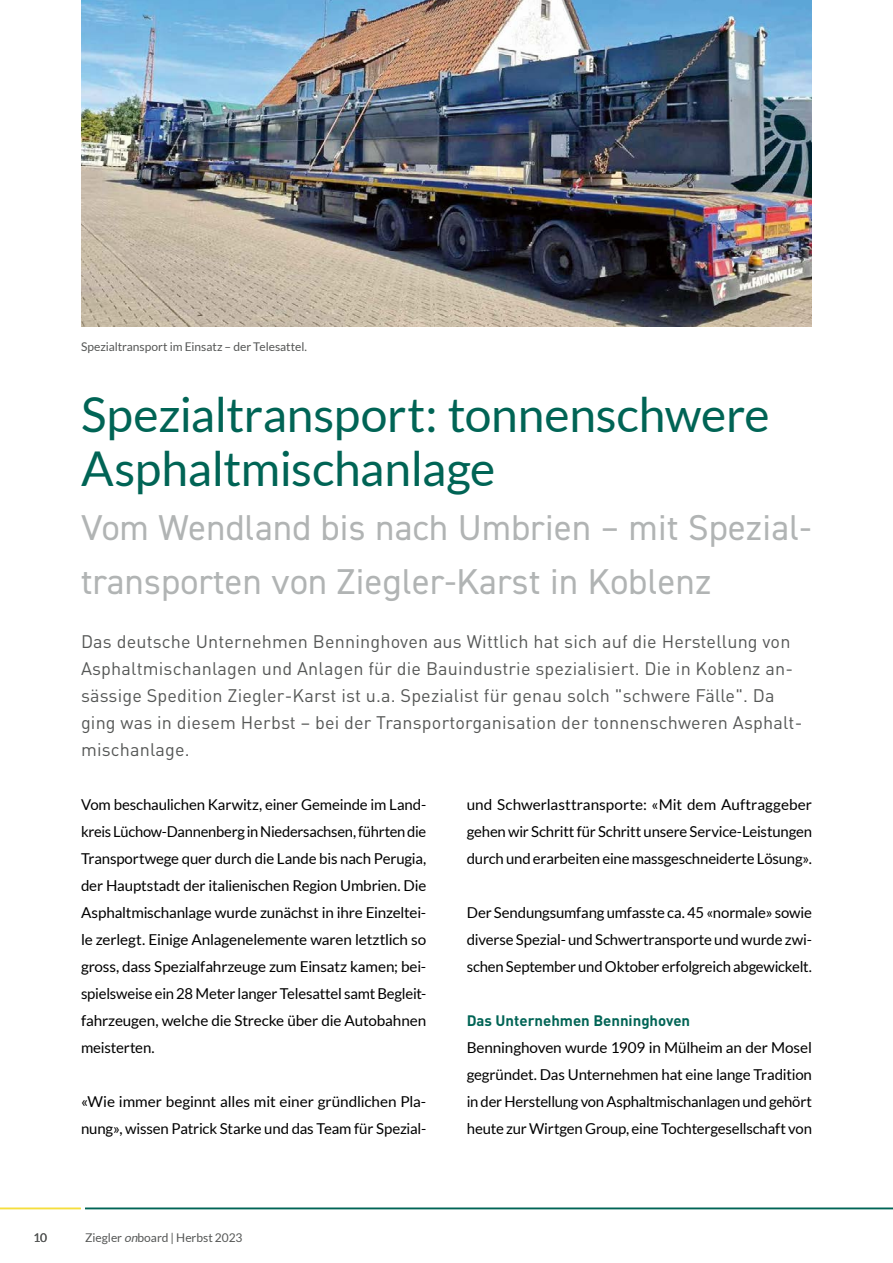
<style>
.page{position:relative;width:893px;height:1263px;background:#fff}
.page>*{position:absolute;margin:0;border:0;box-sizing:border-box;transform-origin:0 0}
.Superhead_32_pt{font:48px/54px "Lato";letter-spacing:-.01em;color:#006455}
.Supervorlauf_-_2__Head{font:36px/54px "DIN2014";letter-spacing:.01em;color:#b1b4b4}
.Vorlauf{font:18px/27px "DIN Pro";letter-spacing:.01em;color:#555756}
.Lauf{font:15px/27px "Lato";letter-spacing:-.015em;color:#000;text-align:justify}
.Zwischenhead{font:700 15px "DIN Pro";color:#006455}
.BU{font:12px "Lato";color:#555756}
.s1{font-style:italic}
</style>
<div class="page">
<img style="left:81px;top:0;width:731px;height:327px">
<hr style="left:85px;top:1208px;width:808px;height:1px;background:#006455">
<hr style="left:0;top:1208px;width:81px;height:1px;background:#f5de3c">
<p class="BU" style="left:81px;top:340px;width:228px">Spezialtransport im Einsatz – der Telesattel.</p>
<p class="Superhead_32_pt" style="left:81px;top:387px;width:690px">Spezialtransport: tonnenschwere<br>Asphaltmischanlage</p>
<p class="Supervorlauf_-_2__Head" style="left:81px;top:500px;width:732px">Vom Wendland bis nach Umbrien – mit Spezial&shy;transporten von Ziegler-Karst in Koblenz</p>
<p class="Vorlauf" style="left:81px;top:627px;width:723px">Das deutsche Unternehmen Benninghoven aus Wittlich hat sich auf die Herstellung von Asphaltmischanlagen und Anlagen für die Bauindustrie spezialisiert. Die in Koblenz an&shy;sässige Spedition Ziegler-Karst ist u.a. Spezialist für genau solch "schwere Fälle". Da ging was in diesem Herbst – bei der Transportorganisation der tonnenschweren Asphalt&shy;mischanlage.</p>
<p class="Lauf" style="left:81px;top:791px;width:347px">Vom beschaulichen Karwitz, einer Gemeinde im Land&shy;kreis Lüchow-Dannenberg in Niedersachsen, führten die Transportwege quer durch die Lande bis nach Perugia, der Hauptstadt der italienischen Region Umbrien. Die Asphaltmischanlage wurde zunächst in ihre Einzeltei&shy;le zerlegt. Einige Anlagenelemente waren letztlich so gross, dass Spezialfahrzeuge zum Einsatz kamen; bei&shy;spielsweise ein 28 Meter langer Telesattel samt Begleit&shy;fahrzeugen, welche die Strecke über die Autobahnen meisterten.</p>
<p class="Lauf" style="left:467px;top:791px;width:347px">und Schwerlasttransporte: «Mit dem Auftraggeber gehen wir Schritt für Schritt unsere Service-Leistungen durch und erarbeiten eine massgeschneiderte Lösung».</p>
<p class="Lauf" style="left:467px;top:899px;width:347px">Der Sendungsumfang umfasste ca. 45 «normale» sowie diverse Spezial- und Schwertransporte und wurde zwi&shy;schen September und Oktober erfolgreich abgewickelt.</p>
<p class="Zwischenhead" style="left:467px;top:1010px;width:225px">Das Unternehmen Benninghoven</p>
<p class="Lauf" style="left:467px;top:1034px;width:347px">Benninghoven wurde 1909 in Mülheim an der Mosel gegründet. Das Unternehmen hat eine lange Tradition in der Herstellung von Asphaltmischanlagen und gehört heute zur Wirtgen Group, eine Tochtergesellschaft von</p>
<p class="Lauf" style="left:81px;top:1088px;width:347px">«Wie immer beginnt alles mit einer gründlichen Pla&shy;nung», wissen Patrick Starke und das Team für Spezial-</p>
<p class="BU" style="left:34px;top:1231px;width:15px">10</p>
<p class="BU" style="left:85px;top:1231px;width:159px">Ziegler <span class="s1">on</span>board | Herbst 2023</p>
</div>
